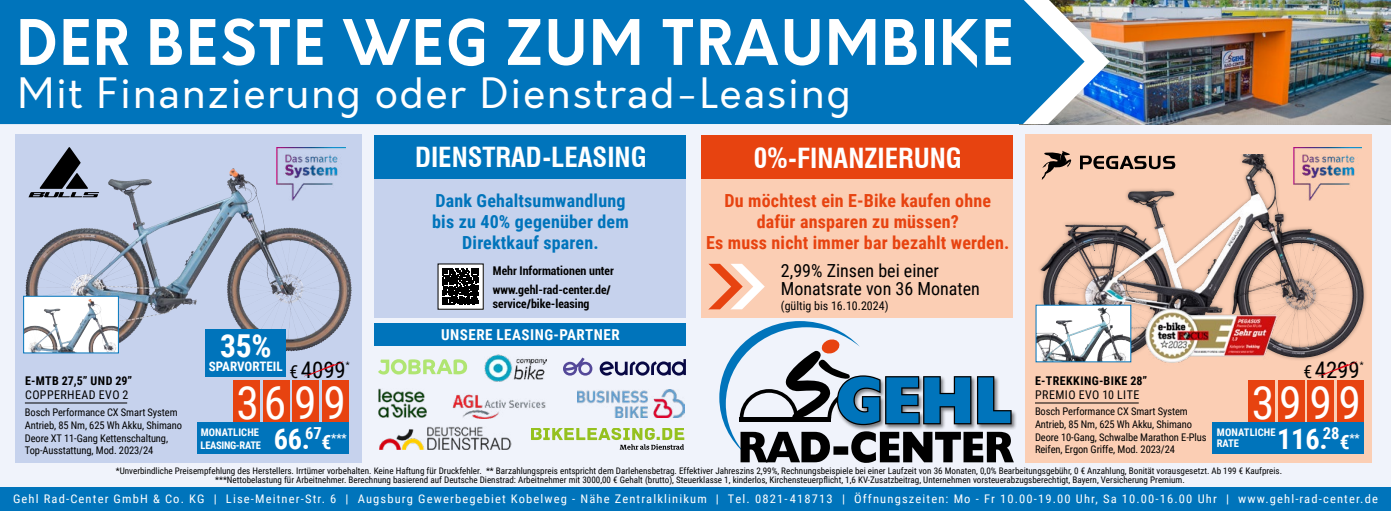
<style>
.page{position:relative;width:1391px;height:511px;background:#fff}
.page>*{position:absolute;margin:0;border:0;box-sizing:border-box;transform-origin:0 0}
.t1{font:700 61.05px "Orkney";letter-spacing:.05em;color:#fff;scale:.93 1}
.t2{font:45.6px "Roboto Condensed";letter-spacing:.145em;color:#fff}
.t3{font:40.05px "Orkney";letter-spacing:.05em;color:#fff}
.t4{font:700 31.5px "Roboto Condensed";color:#fff}
.t5{font:700 28.35px "Roboto Condensed";color:#fff}
.t6{font:700 condensed 27px "Swiss 721 BT";color:#fff}
.t7{font:22.8px "Roboto Condensed";color:#000}
.t8{font:700 18px/21px "Roboto Condensed";letter-spacing:.01em;color:#e74310;text-align:center}
.t9{font:700 18px/21px "Roboto Condensed";letter-spacing:.01em;color:#0074bb;text-align:center}
.t10{font:18px/18px "Roboto Condensed";color:#000}
.t11{font:700 15px "Roboto Condensed";letter-spacing:.035em;color:#fff}
.t12{font:700 13.05px "Roboto Condensed";color:#fff}
.t13{font:700 condensed 12px/18.6px "Roboto";color:#000}
.t14{font:700 12px "Roboto Condensed";letter-spacing:.035em;color:#000}
.t15{font:12px "Roboto Condensed";letter-spacing:.035em;color:#000}
.t16{font:12px "Roboto Condensed";color:#000}
.t17{font:11.85px "Roboto Condensed";letter-spacing:.09em;color:#fff;scale:1.06 1}
.t18{font:700 11.4px "Roboto Condensed";color:#fff}
.t19{font:10.5px/12.6px "Roboto Condensed";letter-spacing:-.01em;color:#000}
.t20{font:700 10.5px "Roboto Condensed";letter-spacing:.005em;color:#fff}
.t21{font:700 10.5px "Roboto Condensed";letter-spacing:-.03em;color:#fff}
.t22{font:9px/9px "Roboto Condensed";color:#000;text-align:center}
.s1{font-size:19.65px}
.s2{font-size:17.85px}
</style>
<div class="page">
<div style="left:0;top:0;width:1390px;height:510px;background:#f0f3fb"></div>
<div style="left:0;top:486px;width:1390px;height:24px;background:#0074bb"></div>
<img style="left:0;top:486px;width:270px;height:1px">
<img style="left:1109px;top:0;width:281px;height:124px">
<img style="left:1084px;top:0;width:25px;height:124px">
<div style="left:0;top:0;width:1084px;height:124px;background:#0074bb"></div>
<div style="left:701px;top:135px;width:312px;height:182px;background:#fbceb4"></div>
<div style="left:701px;top:135px;width:312px;height:44px;background:#e74310"></div>
<div style="left:836px;top:374px;width:181px;height:56px;background:#000;opacity:.5"></div>
<svg style="left:719px;top:321px;width:294px;height:141px"></svg>
<div style="left:375px;top:135px;width:311px;height:182px;background:#c6d2ed"></div>
<div style="left:375px;top:135px;width:311px;height:44px;background:#0074bb"></div>
<div style="left:375px;top:323px;width:311px;height:22px;background:#0074bb"></div>
<div style="left:1025px;top:135px;width:347px;height:327px;background:#fbceb4"></div>
<div style="left:1037px;top:154px;width:330px;height:207px;background:#000;opacity:.3"></div>
<img style="left:1155px;top:154px;width:105px;height:109px">
<hr style="left:1035px;top:402px;width:103px;height:1px;background:#000">
<div style="left:1277px;top:380px;width:27px;height:42px;background:#e74310"></div>
<div style="left:1248px;top:380px;width:27px;height:42px;background:#e74310"></div>
<div style="left:1307px;top:380px;width:27px;height:42px;background:#e74310"></div>
<div style="left:1336px;top:380px;width:27px;height:42px;background:#e74310"></div>
<div style="left:1212px;top:422px;width:151px;height:31px;background:#0074bb"></div>
<svg style="left:1317px;top:360px;width:40px;height:17px"></svg>
<svg style="left:15px;top:135px;width:347px;height:327px;background:#b7c2db"></svg>
<img style="left:108px;top:168px;width:127px;height:61px">
<hr style="left:25px;top:402px;width:102px;height:1px;background:#000">
<div style="left:206px;top:328px;width:80px;height:48px;background:#0074bb"></div>
<div style="left:263px;top:380px;width:26px;height:42px;background:#e74310"></div>
<div style="left:233px;top:380px;width:27px;height:42px;background:#e74310"></div>
<div style="left:292px;top:380px;width:27px;height:42px;background:#e74310"></div>
<div style="left:321px;top:380px;width:27px;height:42px;background:#e74310"></div>
<div style="left:197px;top:422px;width:151px;height:31px;background:#0074bb"></div>
<svg style="left:303px;top:360px;width:41px;height:17px"></svg>
<svg style="left:708px;top:263px;width:56px;height:46px"></svg>
<img style="left:452px;top:394px;width:94px;height:24px">
<svg style="left:378px;top:359px;width:89px;height:15px"></svg>
<img style="left:379px;top:426px;width:132px;height:23px">
<img style="left:484px;top:354px;width:62px;height:27px">
<svg style="left:531px;top:428px;width:153px;height:21px"></svg>
<img style="left:378px;top:388px;width:48px;height:30px">
<img style="left:577px;top:389px;width:107px;height:28px">
<svg style="left:599px;top:359px;width:87px;height:16px"></svg>
<svg style="left:563px;top:357px;width:29px;height:18px"></svg>
<div style="left:438px;top:264px;width:45px;height:45px;background:#fff"></div>
<svg style="left:442px;top:268px;width:37px;height:36px"></svg>
<svg style="left:1041px;top:151px;width:30px;height:29px"></svg>
<svg style="left:1080px;top:155px;width:95px;height:14px"></svg>
<svg style="left:28px;top:147px;width:71px;height:50px;background:#848c9e"></svg>
<img style="left:1142px;top:305px;width:137px;height:58px">
<svg style="left:25px;top:298px;width:92px;height:53px;fill:#fff"></svg>
<img style="left:54px;top:299px;width:36px;height:43px">
<div style="left:23px;top:296px;width:96px;height:57px;border:1px solid #0074bb"></div>
<svg style="left:1037px;top:306px;width:92px;height:54px;background:#ced0d2"></svg>
<img style="left:1056px;top:307px;width:46px;height:27px">
<img style="left:276px;top:147px;width:69px;height:53px">
<img style="left:1293px;top:147px;width:68px;height:53px">
<h1 class="t1" style="left:17px;top:2px;width:1072px">DER BESTE WEG ZUM TRAUMBIKE</h1>
<h3 class="t3" style="left:18px;top:68px;width:834px">Mit Finanzierung oder Dienstrad-Leasing</h3>
<h3 class="t6" style="left:753px;top:141px;width:209px">0%-FINANZIERUNG</h3>
<h3 class="t8" style="left:706px;top:189px;width:305px">Du möchtest ein E-Bike kaufen ohne dafür ansparen zu müssen?<br>Es muss nicht immer bar bezahlt werden.</h3>
<h3 class="t6" style="left:415px;top:140px;width:233px">DIENSTRAD-LEASING</h3>
<h3 class="t9" style="left:432px;top:189px;width:198px">Dank Gehaltsumwandlung bis zu 40% gegenüber dem<br>Direktkauf sparen.</h3>
<h3 class="t14" style="left:25px;top:372px;width:109px">E-MTB 27,5” UND 29”</h3>
<h3 class="t15" style="left:25px;top:385px;width:105px">COPPERHEAD EVO 2</h3>
<p class="t19" style="left:25px;top:405px;width:159px">Bosch Performance CX Smart System Antrieb, 85 Nm, 625 Wh Akku, Shimano Deore XT 11-Gang Kettenschaltung, Top-Ausstattung, Mod. 2023/24</p>
<h3 class="t4" style="left:220px;top:323px;width:53px">35%</h3>
<h3 class="t12" style="left:209px;top:356px;width:75px">SPARVORTEIL</h3>
<h2 class="t2" style="left:236px;top:370px;width:111px">3699</h2>
<h3 class="t5" style="left:274px;top:418px;width:50px">66.<sup>67</sup></h3>
<p class="t18" style="left:321px;top:429px;width:27px"><span class="s1">€</span>***</p>
<h3 class="t7" style="left:289px;top:354px;width:58px"><span class="s2">€</span> 4099</h3>
<p class="t22" style="left:346px;top:360px;width:5px">*</p>
<p class="t20" style="left:201px;top:424px;width:60px">MONATLICHE</p>
<p class="t21" style="left:201px;top:437px;width:62px">LEASING-RATE</p>
<h3 class="t13" style="left:493px;top:261px;width:122px">Mehr Informationen unter www.gehl-rad-center.de/</h3>
<h3 class="t13" style="left:493px;top:294px;width:98px">service/bike-leasing</h3>
<h3 class="t11" style="left:441px;top:324px;width:180px">UNSERE LEASING-PARTNER</h3>
<h3 class="t10" style="left:781px;top:260px;width:200px">2,99% Zinsen bei einer<br>Monatsrate von 36 Monaten</h3>
<h3 class="t16" style="left:781px;top:296px;width:109px">(gültig bis 16.10.2024)</h3>
<h3 class="t7" style="left:1303px;top:354px;width:58px"><span class="s2">€</span> 4299</h3>
<p class="t22" style="left:1359px;top:360px;width:5px">*</p>
<h3 class="t14" style="left:1035px;top:372px;width:113px">E-TREKKING-BIKE 28”</h3>
<h3 class="t15" style="left:1035px;top:385px;width:106px">PREMIO EVO 10 LITE</h3>
<h2 class="t2" style="left:1251px;top:370px;width:111px">3999</h2>
<h3 class="t5" style="left:1277px;top:418px;width:64px">116.<sup>28</sup></h3>
<p class="t18" style="left:1339px;top:429px;width:21px"><span class="s1">€</span>**</p>
<p class="t19" style="left:1035px;top:404px;width:173px">Bosch Performance CX Smart System Antrieb, 85 Nm, 625 Wh Akku, Shimano Deore 10-Gang, Schwalbe Marathon E-Plus Reifen, Ergon Griffe, Mod. 2023/24</p>
<p class="t20" style="left:1216px;top:424px;width:60px">MONATLICHE</p>
<p class="t20" style="left:1216px;top:435px;width:24px">RATE</p>
<p class="t22" style="left:116px;top:465px;width:1167px">*Unverbindliche Preisempfehlung des Herstellers. Irrtümer vorbehalten. Keine Haftung für Druckfehler. ** Barzahlungspreis entspricht dem Darlehensbetrag. Effektiver Jahreszins 2,99%, Rechnungsbeispiele bei einer Laufzeit von 36 Monaten, 0,0% Bearbeitungsgebühr, 0 € Anzahlung, Bonität vorausgesetzt. Ab 199 € Kaufpreis. ***Nettobelastung für Arbeitnehmer. Berechnung basierend auf Deutsche Dienstrad: Arbeitnehmer mit 3000,00 € Gehalt (brutto), Steuerklasse 1, kinderlos, Kirchensteuerpflicht, 1,6 KV-Zusatzbeitrag, Unternehmen vorsteuerabzugsberechtigt, Bayern, Versicherung Premium.</p>
<h3 class="t17" style="left:13px;top:490px;width:1289px">Gehl Rad-Center GmbH &amp; Co. KG | Lise-Meitner-Str. 6 | Augsburg Gewerbegebiet Kobelweg - Nähe Zentralklinikum | Tel. 0821-418713 | Öffnungszeiten: Mo - Fr 10.00-19.00 Uhr, Sa 10.00-16.00 Uhr | www.gehl-rad-center.de</h3>
</div>
